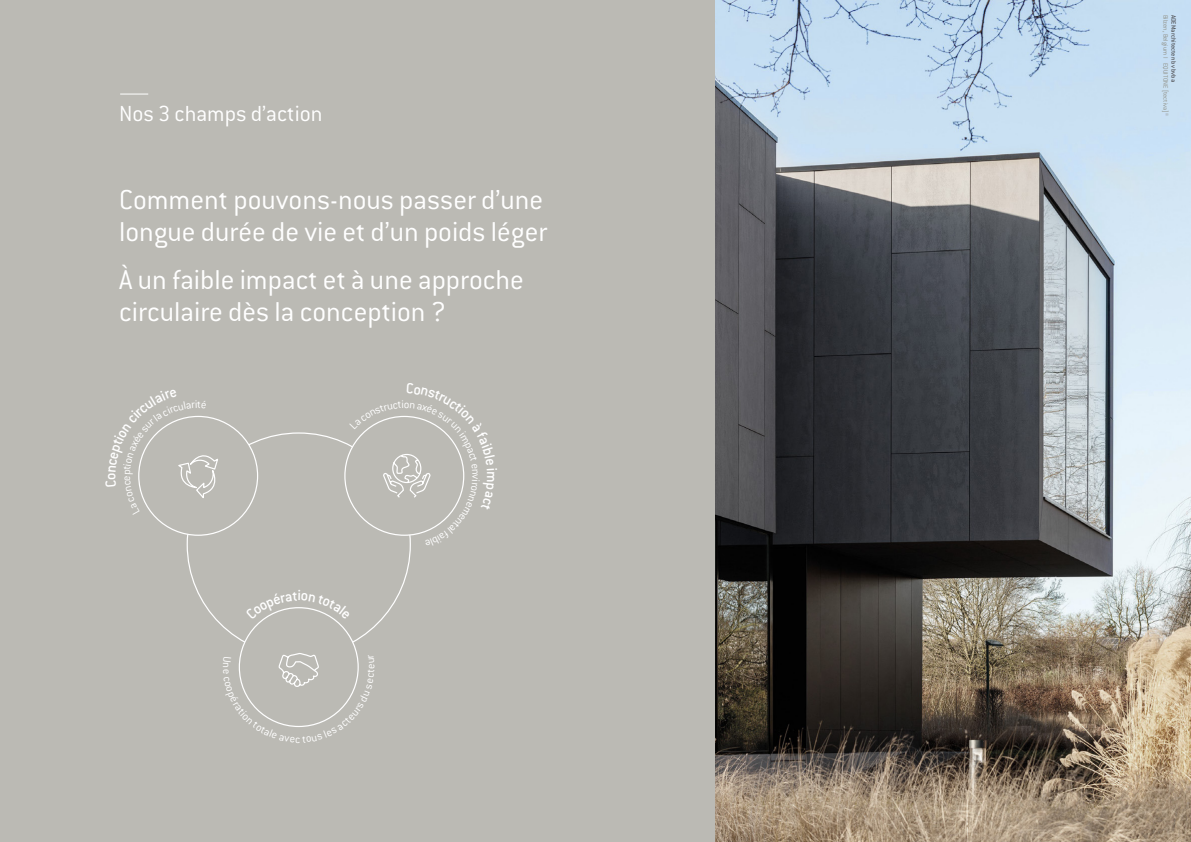
<style>
.page{position:relative;width:1191px;height:842px;background:#fff}
.page>*{position:absolute;margin:0;border:0;box-sizing:border-box;transform-origin:0 0}
.t1{font:300 30px/32px "ITC Conduit LTCE";color:#fff}
.t2{font:300 24px "ITC Conduit LTCE";color:#fff}
.t3{font:300 7px "ITC Conduit LTCE";color:#909188}
.t4{font:500 7px "ITC Conduit LTCE";color:#54565b}
.t5{font:300 4.1px "ITC Conduit LTCE";color:#909188}
</style>
<div class="page">
<img style="left:714px;top:0;width:477px;height:842px">
<div style="left:0;top:0;width:714px;height:842px;background:#bbbab4"></div>
<svg style="left:120px;top:94px;width:28px;height:1px"></svg>
<svg style="left:238px;top:649px;width:121px;height:78px"></svg>
<svg style="left:263px;top:607px;width:72px;height:12px"></svg>
<svg style="left:138px;top:415px;width:85px;height:99px"></svg>
<svg style="left:349px;top:415px;width:116px;height:131px"></svg>
<p class="t2" style="left:119px;top:100px;width:205px">Nos 3 champs d’action</p>
<p class="t1" style="left:119px;top:184px;width:430px">Comment pouvons-nous passer d’une longue durée de vie et d’un poids léger</p>
<p class="t1" style="left:119px;top:264px;width:406px">À un faible impact et à une approche circulaire dès la conception ?</p>
<p class="t3" style="left:1169px;top:15px;width:100px;rotate:90deg">Bilzen, Belgium I EQUITONE [tectiva]</p>
<p class="t4" style="left:1177px;top:15px;width:69px;rotate:90deg">ADEMarchitecten bv bvba</p>
<p class="t5" style="left:1169px;top:113px;width:4px;rotate:90deg">©</p>
</div>
